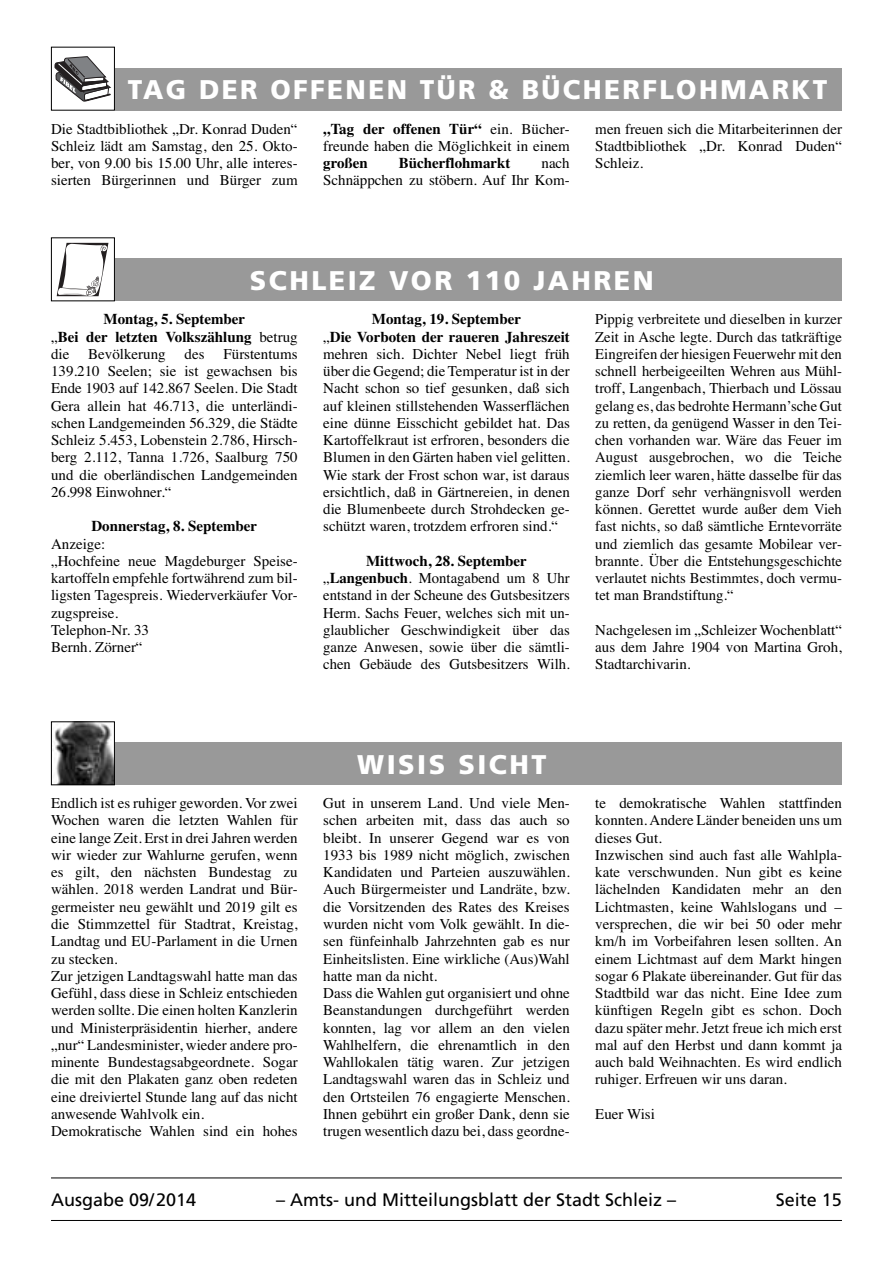
<style>
.page{position:relative;width:893px;height:1263px;background:#fff}
.page>*{position:absolute;margin:0;border:0;box-sizing:border-box;transform-origin:0 0}
.t1{font:900 27px "Frutiger";letter-spacing:.09em;color:#fff}
.t2{font:18px "Frutiger";color:#000}
.t3{font:15px/17.2px "Times";color:#000}
.t4{font:700 15px/17.2px "Times";color:#000}
.s1{font-weight:700}
.s2{font-weight:400}
</style>
<div class="page">
<hr style="left:51px;top:1177px;width:791px;height:1px;background:#000">
<hr style="left:51px;top:1220px;width:791px;height:1px;background:#000">
<div style="left:51px;top:743px;width:791px;height:42px;background:#999"></div>
<img style="left:53px;top:723px;width:60px;height:60px">
<div style="left:51px;top:721px;width:64px;height:64px;border:1px solid #000"></div>
<div style="left:51px;top:259px;width:791px;height:42px;background:#999"></div>
<div style="left:51px;top:238px;width:63px;height:63px;background:#fff"></div>
<svg style="left:57px;top:243px;width:51px;height:53px"></svg>
<div style="left:51px;top:237px;width:64px;height:64px;border:1px solid #000"></div>
<div style="left:51px;top:68px;width:791px;height:43px;background:#999"></div>
<div style="left:51px;top:47px;width:63px;height:63px;background:#fff"></div>
<svg style="left:54px;top:56px;width:57px;height:46px"></svg>
<div style="left:51px;top:47px;width:64px;height:64px;border:1px solid #000"></div>
<h1 class="t1" style="left:128px;top:79px;width:701px">TAG DER OFFENEN TÜR &amp; BÜCHERFLOHMARKT</h1>
<p class="t3" style="left:51px;top:121px;width:248px;text-align:justify">Die Stadtbibliothek „Dr. Konrad Duden“ Schleiz lädt am Samstag, den 25. Okto&shy;ber, von 9.00 bis 15.00 Uhr, alle interes&shy;sierten Bürgerinnen und Bürger zum</p>
<p class="t3" style="left:323px;top:121px;width:248px"><span class="s1">„Tag der offenen Tür“</span> ein. Bücher&shy;freunde haben die Möglichkeit in einem</p>
<p class="t4" style="left:323px;top:156px;width:46px">großen</p>
<p class="t4" style="left:399px;top:156px;width:113px">Bücherflohmarkt</p>
<p class="t3" style="left:323px;top:156px;width:248px;text-align:right">nach<br>Schnäppchen zu stöbern. Auf Ihr Kom-</p>
<p class="t3" style="left:595px;top:121px;width:248px;text-align:justify">men freuen sich die Mitarbeiterinnen der Stadtbibliothek „Dr. Konrad Duden“ Schleiz.</p>
<h1 class="t1" style="left:250px;top:269px;width:405px">SCHLEIZ VOR 110 JAHREN</h1>
<p class="t4" style="left:51px;top:312px;width:248px;text-indent:52px">Montag, 5. September<br><span class="s2">„</span>Bei der letzten Volkszählung <span class="s2">betrug die</span></p>
<p class="t3" style="left:88px;top:346px;width:79px">Bevölkerung</p>
<p class="t3" style="left:185px;top:346px;width:21px">des</p>
<p class="t3" style="left:51px;top:346px;width:248px;text-align:justify;text-indent:172px">Fürstentums 139.210 Seelen; sie ist gewachsen bis Ende 1903 auf 142.867 Seelen. Die Stadt Gera allein hat 46.713, die unterländi&shy;schen Landgemeinden 56.329, die Städte Schleiz 5.453, Lobenstein 2.786, Hirsch&shy;berg 2.112, Tanna 1.726, Saalburg 750 und die oberländischen Landgemeinden 26.998 Einwohner.“</p>
<p class="t4" style="left:91px;top:519px;width:167px">Donnerstag, 8. September</p>
<p class="t3" style="left:51px;top:536px;width:248px">Anzeige:<br>„Hochfeine neue Magdeburger Speise&shy;kartoffeln empfehle fortwährend zum bil&shy;ligsten Tagespreis. Wiederverkäufer Vor&shy;zugspreise.<br>Telephon-Nr. 33<br>Bernh. Zörner“</p>
<p class="t3" style="left:323px;top:312px;width:248px;text-indent:49px"><span class="s1">Montag, 19. September<br></span>„<span class="s1">Die Vorboten der raueren Jahreszeit </span>mehren sich. Dichter Nebel liegt früh über die Gegend; die Temperatur ist in der Nacht schon so tief gesunken, daß sich auf kleinen stillstehenden Wasserflächen eine dünne Eisschicht gebildet hat. Das Kartoffelkraut ist erfroren, besonders die Blumen in den Gärten haben viel gelitten.<br>Wie stark der Frost schon war, ist daraus ersichtlich, daß in Gärtnereien, in denen die Blumenbeete durch Strohdecken ge&shy;schützt waren, trotzdem erfroren sind.“</p>
<p class="t3" style="left:323px;top:553px;width:248px;text-align:center"><span class="s1">Mittwoch, 28. September </span>„<span class="s1">Langenbuch</span>. Montagabend um 8 Uhr entstand in der Scheune des Gutsbesitzers Herm. Sachs Feuer, welches sich mit un&shy;glaublicher Geschwindigkeit über das ganze Anwesen, sowie über die sämtli&shy;chen Gebäude des Gutsbesitzers Wilh.</p>
<p class="t3" style="left:595px;top:312px;width:248px;text-align:justify">Pippig verbreitete und dieselben in kurzer Zeit in Asche legte. Durch das tatkräftige Eingreifen der hiesigen Feuerwehr mit den schnell herbeigeeilten Wehren aus Mühl&shy;troff, Langenbach, Thierbach und Lössau gelang es, das bedrohte Hermann’sche Gut zu retten, da genügend Wasser in den Tei&shy;chen vorhanden war. Wäre das Feuer im August ausgebrochen, wo die Teiche ziemlich leer waren, hätte dasselbe für das ganze Dorf sehr verhängnisvoll werden können. Gerettet wurde außer dem Vieh fast nichts, so daß sämtliche Erntevorräte und ziemlich das gesamte Mobilear ver&shy;brannte. Über die Entstehungsgeschichte verlautet nichts Bestimmtes, doch vermu&shy;tet man Brandstiftung.“</p>
<p class="t3" style="left:595px;top:622px;width:248px;text-align:justify">Nachgelesen im „Schleizer Wochenblatt“ aus dem Jahre 1904 von Martina Groh, Stadtarchivarin.</p>
<h1 class="t1" style="left:357px;top:753px;width:191px">WISIS SICHT</h1>
<p class="t3" style="left:51px;top:796px;width:248px">Endlich ist es ruhiger geworden. Vor zwei Wochen waren die letzten Wahlen für eine lange Zeit. Erst in drei Jahren werden wir wieder zur Wahlurne gerufen, wenn es gilt, den nächsten Bundestag zu wählen. 2018 werden Landrat und Bür&shy;germeister neu gewählt und 2019 gilt es die Stimmzettel für Stadtrat, Kreistag, Landtag und EU-Parlament in die Urnen zu stecken.<br>Zur jetzigen Landtagswahl hatte man das Gefühl, dass diese in Schleiz entschieden werden sollte. Die einen holten Kanzlerin und Ministerpräsidentin hierher, andere „nur“ Landesminister, wieder andere pro&shy;minente Bundestagsabgeordnete. Sogar die mit den Plakaten ganz oben redeten eine dreiviertel Stunde lang auf das nicht anwesende Wahlvolk ein.<br>Demokratische Wahlen sind ein hohes</p>
<p class="t3" style="left:323px;top:796px;width:248px">Gut in unserem Land. Und viele Men&shy;schen arbeiten mit, dass das auch so bleibt. In unserer Gegend war es von 1933 bis 1989 nicht möglich, zwischen Kandidaten und Parteien auszuwählen.<br>Auch Bürgermeister und Landräte, bzw. die Vorsitzenden des Rates des Kreises wurden nicht vom Volk gewählt. In die&shy;sen fünfeinhalb Jahrzehnten gab es nur Einheitslisten. Eine wirkliche (Aus)Wahl hatte man da nicht.<br>Dass die Wahlen gut organisiert und ohne Beanstandungen durchgeführt werden konnten, lag vor allem an den vielen Wahlhelfern, die ehrenamtlich in den Wahllokalen tätig waren. Zur jetzigen Landtagswahl waren das in Schleiz und den Ortsteilen 76 engagierte Menschen.<br>Ihnen gebührt ein großer Dank, denn sie trugen wesentlich dazu bei, dass geordne-</p>
<p class="t3" style="left:595px;top:796px;width:248px">te demokratische Wahlen stattfinden konnten. Andere Länder beneiden uns um dieses Gut.<br>Inzwischen sind auch fast alle Wahlpla&shy;kate verschwunden. Nun gibt es keine lächelnden Kandidaten mehr an den Lichtmasten, keine Wahlslogans und – versprechen, die wir bei 50 oder mehr km/h im Vorbeifahren lesen sollten. An einem Lichtmast auf dem Markt hingen sogar 6 Plakate übereinander. Gut für das Stadtbild war das nicht. Eine Idee zum künftigen Regeln gibt es schon. Doch dazu später mehr. Jetzt freue ich mich erst mal auf den Herbst und dann kommt ja auch bald Weihnachten. Es wird endlich ruhiger. Erfreuen wir uns daran.</p>
<p class="t3" style="left:595px;top:1106px;width:61px">Euer Wisi</p>
<p class="t2" style="left:51px;top:1193px;width:147px">Ausgabe 09/2014</p>
<p class="t2" style="left:276px;top:1193px;width:401px">– Amts- und Mitteilungsblatt der Stadt Schleiz –</p>
<p class="t2" style="left:776px;top:1193px;width:68px">Seite 15</p>
</div>
